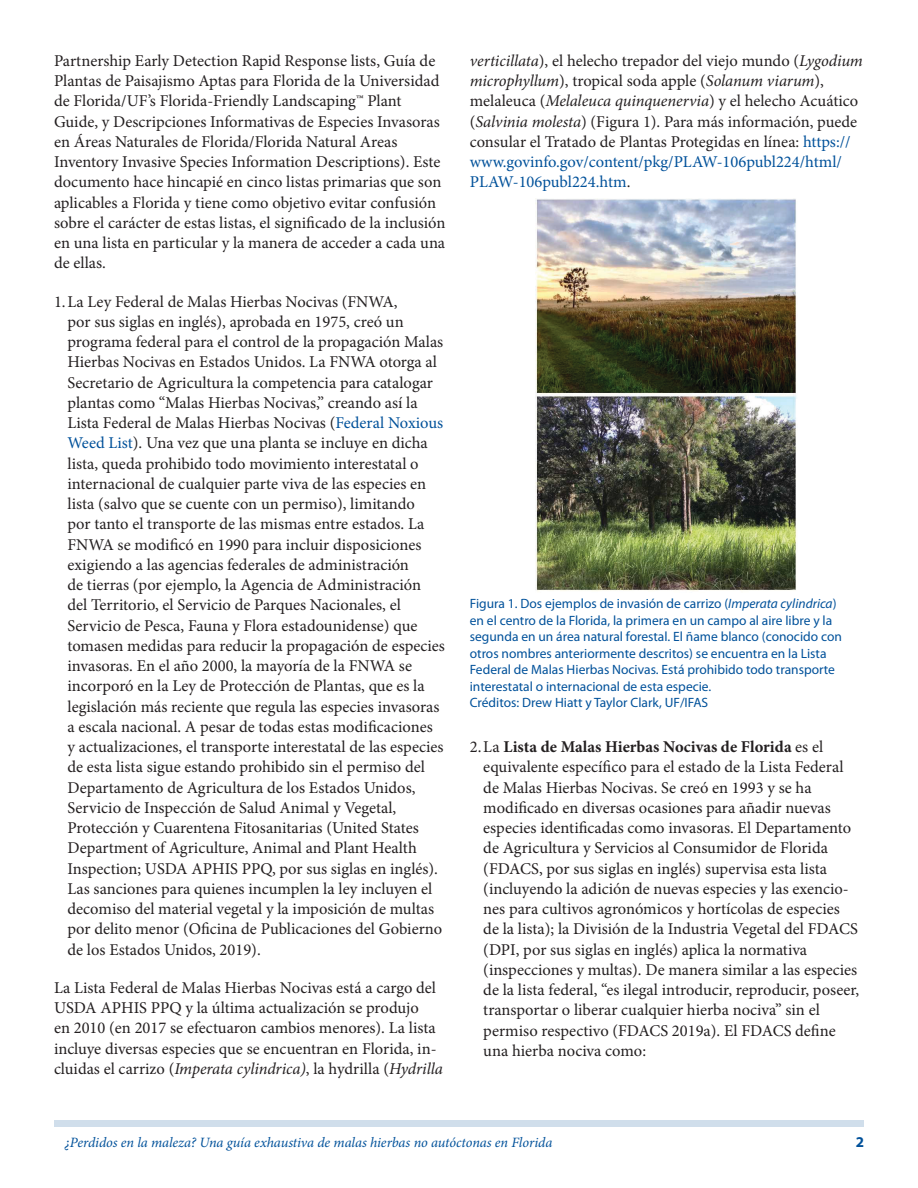
<style>
.page{position:relative;width:918px;height:1188px;background:#fff}
.page>*{position:absolute;margin:0;border:0;box-sizing:border-box;transform-origin:0 0}
.Paragraph{font:16.5px/20.2px "Minion Pro";color:#231f20}
.t1{font:700 15px "Myriad Pro";color:#01519a}
.RunningTitleItalics{font:italic 14.25px "Minion Pro";letter-spacing:-.005em;color:#01519a}
.t2{font:13.5px/16.5px "Myriad Pro";color:#01519a}
.s1{color:#01519a}
.s2{font-style:italic}
.s3{font-weight:700}
</style>
<div class="page">
<div style="left:54px;top:1120px;width:810px;height:7px;background:#d0deeb"></div>
<img style="left:536px;top:198px;width:261px;height:393px">
<p class="Paragraph" style="left:54px;top:51px;width:393px">Partnership Early Detection Rapid Response lists, Guía de Plantas de Paisajismo Aptas para Florida de la Universidad de Florida/UF’s Florida-Friendly Landscaping™ Plant Guide, y Descripciones Informativas de Especies Invasoras en Áreas Naturales de Florida/Florida Natural Areas Inventory Invasive Species Information Descriptions). Este documento hace hincapié en cinco listas primarias que son aplicables a Florida y tiene como objetivo evitar confusión sobre el carácter de estas listas, el significado de la inclusión en una lista en particular y la manera de acceder a cada una de ellas.</p>
<p class="Paragraph" style="left:68px;top:291px;width:379px;text-indent:-14px">1.La Ley Federal de Malas Hierbas Nocivas (FNWA,<br>por sus siglas en inglés), aprobada en 1975, creó un programa federal para el control de la propagación Malas Hierbas Nocivas en Estados Unidos. La FNWA otorga al Secretario de Agricultura la competencia para catalogar plantas como “Malas Hierbas Nocivas,” creando así la Lista Federal de Malas Hierbas Nocivas (<span class="s1">Federal Noxious Weed List</span>). Una vez que una planta se incluye en dicha lista, queda prohibido todo movimiento interestatal o internacional de cualquier parte viva de las especies en lista (salvo que se cuente con un permiso), limitando<br>por tanto el transporte de las mismas entre estados. La FNWA se modificó en 1990 para incluir disposiciones exigiendo a las agencias federales de administración<br>de tierras (por ejemplo, la Agencia de Administración del Territorio, el Servicio de Parques Nacionales, el Servicio de Pesca, Fauna y Flora estadounidense) que tomasen medidas para reducir la propagación de especies invasoras. En el año 2000, la mayoría de la FNWA se incorporó en la Ley de Protección de Plantas, que es la legislación más reciente que regula las especies invasoras a escala nacional. A pesar de todas estas modificaciones<br>y actualizaciones, el transporte interestatal de las especies de esta lista sigue estando prohibido sin el permiso del Departamento de Agricultura de los Estados Unidos, Servicio de Inspección de Salud Animal y Vegetal, Protección y Cuarentena Fitosanitarias (United States Department of Agriculture, Animal and Plant Health Inspection; USDA APHIS PPQ, por sus siglas en inglés).<br>Las sanciones para quienes incumplen la ley incluyen el decomiso del material vegetal y la imposición de multas por delito menor (Oficina de Publicaciones del Gobierno de los Estados Unidos, 2019).</p>
<p class="Paragraph" style="left:54px;top:978px;width:390px">La Lista Federal de Malas Hierbas Nocivas está a cargo del USDA APHIS PPQ y la última actualización se produjo<br>en 2010 (en 2017 se efectuaron cambios menores). La lista incluye diversas especies que se encuentran en Florida, in&shy;cluidas el carrizo (<span class="s2">Imperata cylindrica)</span>, la hydrilla (<span class="s2">Hydrilla</span></p>
<p class="Paragraph" style="left:470px;top:51px;width:395px"><span class="s2">verticillata</span>), el helecho trepador del viejo mundo (<span class="s2">Lygodium microphyllum</span>), tropical soda apple (<span class="s2">Solanum viarum</span>), melaleuca (<span class="s2">Melaleuca quinquenervia</span>) y el helecho Acuático (<span class="s2">Salvinia molesta</span>) (Figura 1). Para más información, puede consular el Tratado de Plantas Protegidas en línea: <span class="s1">https:// www.govinfo.gov/content/pkg/PLAW-106publ224/html/ PLAW-106publ224.htm</span>.</p>
<p class="t2" style="left:470px;top:595px;width:374px">Figura 1. Dos ejemplos de invasión de carrizo (<span class="s2">Imperata cylindrica</span>) en el centro de la Florida, la primera en un campo al aire libre y la segunda en un área natural forestal. El ñame blanco (conocido con otros nombres anteriormente descritos) se encuentra en la Lista Federal de Malas Hierbas Nocivas. Está prohibido todo transporte interestatal o internacional de esta especie.<br>Créditos: Drew Hiatt y Taylor Clark, UF/IFAS</p>
<p class="Paragraph" style="left:483px;top:737px;width:378px;text-indent:-14px">2.La <span class="s3">Lista de Malas Hierbas Nocivas de Florida</span> es el equivalente específico para el estado de la Lista Federal de Malas Hierbas Nocivas. Se creó en 1993 y se ha modificado en diversas ocasiones para añadir nuevas especies identificadas como invasoras. El Departamento de Agricultura y Servicios al Consumidor de Florida (FDACS, por sus siglas en inglés) supervisa esta lista (incluyendo la adición de nuevas especies y las exencio&shy;nes para cultivos agronómicos y hortícolas de especies de la lista); la División de la Industria Vegetal del FDACS (DPI, por sus siglas en inglés) aplica la normativa (inspecciones y multas). De manera similar a las especies de la lista federal, “es ilegal introducir, reproducir, poseer, transportar o liberar cualquier hierba nociva” sin el permiso respectivo (FDACS 2019a). El FDACS define una hierba nociva como:</p>
<p class="RunningTitleItalics" style="left:65px;top:1133px;width:489px">¿Perdidos en la maleza? Una guía exhaustiva de malas hierbas no autóctonas en Florida</p>
<p class="t1" style="left:856px;top:1133px;width:10px">2</p>
</div>
